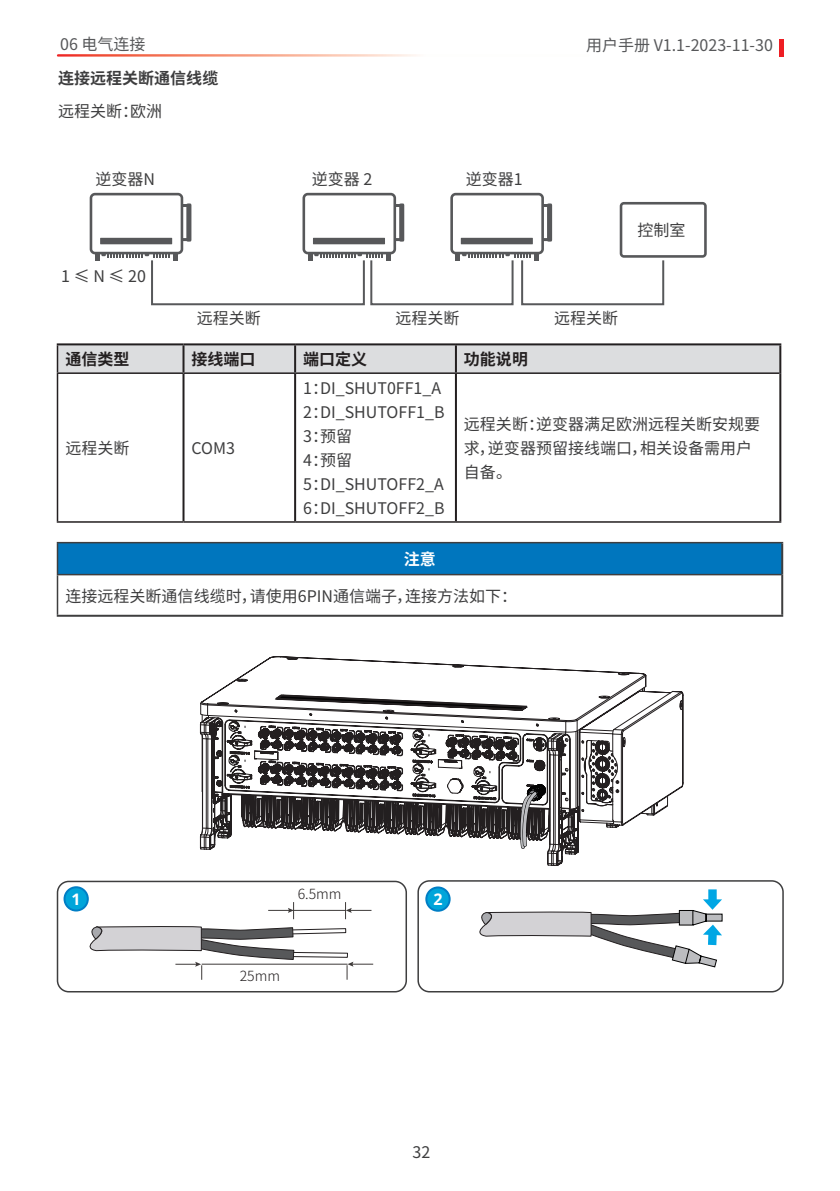
<style>
.page{position:relative;width:840px;height:1191px;background:#fff}
.page>*{position:absolute;margin:0;border:0;box-sizing:border-box;transform-origin:0 0}
.t1{font:16px/24px "Source Han Sans CN";color:#3e3e3f}
.t2{font:16px "Source Han Sans CN";color:#57585a}
.t3{font:700 16px "Source Han Sans CN";color:#231f20}
.t4{font:700 16px "Source Han Sans CN";color:#3e3e3f}
.t5{font:700 16px "Source Han Sans CN";color:#fff}
.t6{font:700 16px "Noto Sans";color:#fff}
.t7{font:300 14px "Source Han Sans CN";color:#231f20}
</style>
<div class="page">
<svg style="left:779px;top:39px;width:3px;height:18px"></svg>
<div style="left:450px;top:193px;width:93px;height:61px;border:3px solid #57585a;border-radius:4px"></div>
<div style="left:57px;top:542px;width:724px;height:32px;background:#0076be"></div>
<hr style="left:57px;top:542px;width:725px;height:1px;background:#3e3e3f">
<hr style="left:57px;top:543px;width:1px;height:31px;background:#3e3e3f">
<hr style="left:57px;top:574px;width:723px;height:1px;background:#3e3e3f">
<hr style="left:57px;top:575px;width:1px;height:40px;background:#3e3e3f">
<hr style="left:780px;top:543px;width:2px;height:31px;background:#3e3e3f">
<hr style="left:780px;top:574px;width:2px;height:41px;background:#3e3e3f">
<hr style="left:57px;top:615px;width:725px;height:2px;background:#3e3e3f">
<hr style="left:57px;top:374px;width:1px;height:147px;background:#231f20">
<hr style="left:57px;top:521px;width:126px;height:2px;background:#231f20">
<hr style="left:183px;top:521px;width:112px;height:2px;background:#231f20">
<hr style="left:295px;top:521px;width:160px;height:2px;background:#231f20">
<hr style="left:455px;top:521px;width:325px;height:2px;background:#231f20">
<hr style="left:57px;top:343px;width:126px;height:2px;background:#231f20">
<hr style="left:183px;top:343px;width:112px;height:2px;background:#231f20">
<hr style="left:295px;top:343px;width:160px;height:2px;background:#231f20">
<hr style="left:455px;top:343px;width:325px;height:2px;background:#231f20">
<hr style="left:778px;top:345px;width:2px;height:28px;background:#231f20">
<svg style="left:57px;top:344px;width:722px;height:29px;background:#d0d1d3"></svg>
<hr style="left:57px;top:372px;width:126px;height:2px;background:#231f20">
<hr style="left:183px;top:372px;width:112px;height:2px;background:#231f20">
<hr style="left:295px;top:372px;width:160px;height:2px;background:#231f20">
<hr style="left:455px;top:372px;width:323px;height:2px;background:#231f20">
<hr style="left:182px;top:374px;width:2px;height:147px;background:#231f20">
<hr style="left:294px;top:374px;width:2px;height:147px;background:#231f20">
<hr style="left:454px;top:374px;width:2px;height:147px;background:#231f20">
<hr style="left:778px;top:373px;width:2px;height:148px;background:#231f20">
<svg style="left:83px;top:890px;width:290px;height:89px"></svg>
<div style="left:57px;top:880px;width:350px;height:112px;border:2px solid #3e3e3f;border-radius:11px"></div>
<div style="left:417px;top:880px;width:366px;height:112px;border:2px solid #3e3e3f;border-radius:11px"></div>
<div style="left:64px;top:887px;width:24px;height:23px;background:#00a5da;border-radius:50%"></div>
<div style="left:63px;top:886px;width:26px;height:25px;border:2px solid #007ec5;border-radius:50%"></div>
<div style="left:426px;top:887px;width:23px;height:23px;background:#00a5da;border-radius:50%"></div>
<div style="left:425px;top:886px;width:25px;height:25px;border:2px solid #007ec5;border-radius:50%"></div>
<svg style="left:472px;top:880px;width:250px;height:87px"></svg>
<svg style="left:199px;top:656px;width:484px;height:210px"></svg>
<div style="left:90px;top:193px;width:93px;height:61px;border:3px solid #57585a;border-radius:4px"></div>
<svg style="left:95px;top:202px;width:611px;height:104px"></svg>
<svg style="left:387px;top:205px;width:15px;height:34px"></svg>
<div style="left:385px;top:204px;width:18px;height:37px;border:3px solid #57585a"></div>
<div style="left:399px;top:203px;width:5px;height:39px;border:3px solid #57585a"></div>
<div style="left:303px;top:194px;width:91px;height:59px;background:#fff;border-radius:4px"></div>
<div style="left:302px;top:193px;width:94px;height:61px;border:3px solid #57585a;border-radius:4px"></div>
<div style="left:313px;top:238px;width:72px;height:6px;background:#57585a"></div>
<p class="t2" style="left:60px;top:35px;width:87px">06 电气连接</p>
<p class="t2" style="left:585px;top:36px;width:188px">用户手册 V1.1-2023-11-30</p>
<p class="t4" style="left:58px;top:69px;width:161px">连接远程关断通信线缆</p>
<p class="t1" style="left:58px;top:99px;width:105px">远程关断：欧洲</p>
<p class="t1" style="left:95px;top:167px;width:61px">逆变器N</p>
<p class="t1" style="left:311px;top:167px;width:62px">逆变器 2</p>
<p class="t1" style="left:465px;top:167px;width:58px">逆变器1</p>
<p class="t1" style="left:61px;top:265px;width:86px">1 ≤ N ≤ 20</p>
<p class="t1" style="left:197px;top:307px;width:65px">远程关断</p>
<p class="t1" style="left:395px;top:307px;width:65px">远程关断</p>
<p class="t1" style="left:554px;top:307px;width:65px">远程关断</p>
<p class="t3" style="left:65px;top:350px;width:65px">通信类型</p>
<p class="t3" style="left:191px;top:350px;width:65px">接线端口</p>
<p class="t3" style="left:303px;top:350px;width:65px">端口定义</p>
<p class="t3" style="left:463px;top:350px;width:65px">功能说明</p>
<p class="t1" style="left:637px;top:218px;width:49px">控制室</p>
<p class="t1" style="left:65px;top:436px;width:65px">远程关断</p>
<p class="t1" style="left:191px;top:436px;width:45px">COM3</p>
<p class="t1" style="left:303px;top:376px;width:143px">1：DI_SHUT0FF1_A<br>2：DI_SHUTOFF1_B<br>3：预留<br>4：预留<br>5：DI_SHUTOFF2_A<br>6：DI_SHUTOFF2_B</p>
<p class="t1" style="left:463px;top:412px;width:297px">远程关断：逆变器满足欧洲远程关断安规要求，逆变器预留接线端口，相关设备需用户自备。</p>
<p class="t5" style="left:403px;top:550px;width:33px">注意</p>
<p class="t1" style="left:65px;top:584px;width:453px">连接远程关断通信线缆时，请使用6PIN通信端子，连接方法如下：</p>
<p class="t7" style="left:297px;top:886px;width:45px">6.5mm</p>
<p class="t6" style="left:72px;top:887px;width:11px">1</p>
<p class="t6" style="left:433px;top:887px;width:11px">2</p>
<p class="t7" style="left:239px;top:967px;width:42px">25mm</p>
<p class="t1" style="left:412px;top:1140px;width:19px">32</p>
</div>
